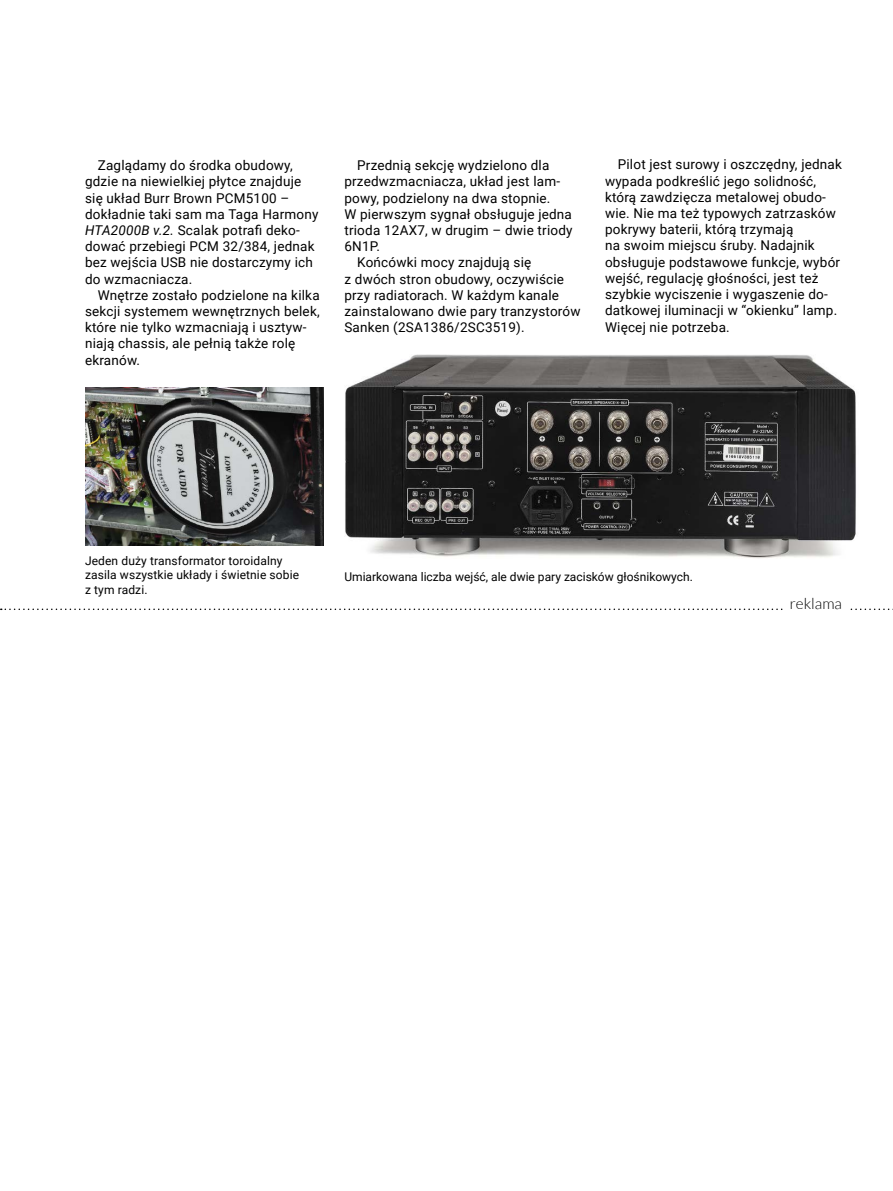
<style>
.page{position:relative;width:893px;height:1191px;background:#fff}
.page>*{position:absolute;margin:0;border:0;box-sizing:border-box;transform-origin:0 0}
.t1{font:300 15.3px "Lato";color:#000}
.t2{font:13.5px/16.2px "Roboto";letter-spacing:.015em;color:#000}
.t3{font:12px/14.4px "Roboto";letter-spacing:.01em;color:#000}
.s1{font-style:italic}
</style>
<div class="page">
<img style="left:345px;top:354px;width:511px;height:205px">
<svg style="left:1px;top:608px;width:892px;height:2px"></svg>
<div style="left:783px;top:595px;width:65px;height:25px;background:#fff"></div>
<img style="left:85px;top:387px;width:238px;height:159px">
<p class="t2" style="left:85px;top:157px;width:235px;text-indent:13px">Zaglądamy do środka obudowy, gdzie na niewielkiej płytce znajduje się układ Burr Brown PCM5100 – dokładnie taki sam ma Taga Harmony<br><span class="s1">HTA2000B v.2.</span> Scalak potrafi deko&shy;dować przebiegi PCM 32/384, jednak bez wejścia USB nie dostarczymy ich do wzmacniacza.</p>
<p class="t2" style="left:85px;top:286px;width:236px;text-indent:13px">Wnętrze zostało podzielone na kilka sekcji systemem wewnętrznych belek, które nie tylko wzmacniają i usztyw&shy;niają chassis, ale pełnią także rolę ekranów.</p>
<p class="t2" style="left:357px;top:157px;width:194px">Przednią sekcję wydzielono dla</p>
<p class="t2" style="left:344px;top:173px;width:217px">przedwzmacniacza, układ jest lam-</p>
<p class="t2" style="left:344px;top:189px;width:208px">powy, podzielony na dwa stopnie.</p>
<p class="t2" style="left:344px;top:205px;width:229px">W pierwszym sygnał obsługuje jedna</p>
<p class="t2" style="left:344px;top:222px;width:230px">trioda 12AX7, w drugim – dwie triody</p>
<p class="t2" style="left:344px;top:238px;width:37px">6N1P.</p>
<p class="t2" style="left:357px;top:254px;width:176px">Końcówki mocy znajdują się</p>
<p class="t2" style="left:344px;top:270px;width:221px">z dwóch stron obudowy, oczywiście</p>
<p class="t2" style="left:344px;top:286px;width:216px">przy radiatorach. W każdym kanale</p>
<p class="t2" style="left:344px;top:303px;width:238px">zainstalowano dwie pary tranzystorów</p>
<p class="t2" style="left:344px;top:319px;width:182px">Sanken (2SA1386/2SC3519).</p>
<p class="t2" style="left:605px;top:156px;width:238px;text-indent:13px">Pilot jest surowy i oszczędny, jednak wypada podkreślić jego solidność, którą zawdzięcza metalowej obudo&shy;wie. Nie ma też typowych zatrzasków pokrywy baterii, którą trzymają<br>na swoim miejscu śruby. Nadajnik obsługuje podstawowe funkcje, wybór wejść, regulację głośności, jest też szybkie wyciszenie i wygaszenie do&shy;datkowej iluminacji w “okienku” lamp.<br>Więcej nie potrzeba.</p>
<p class="t3" style="left:85px;top:553px;width:216px">Jeden duży transformator toroidalny zasila wszystkie układy i świetnie sobie z tym radzi.</p>
<p class="t3" style="left:344px;top:569px;width:350px">Umiarkowana liczba wejść, ale dwie pary zacisków głośnikowych.</p>
<p class="t1" style="left:790px;top:595px;width:54px">reklama</p>
</div>
